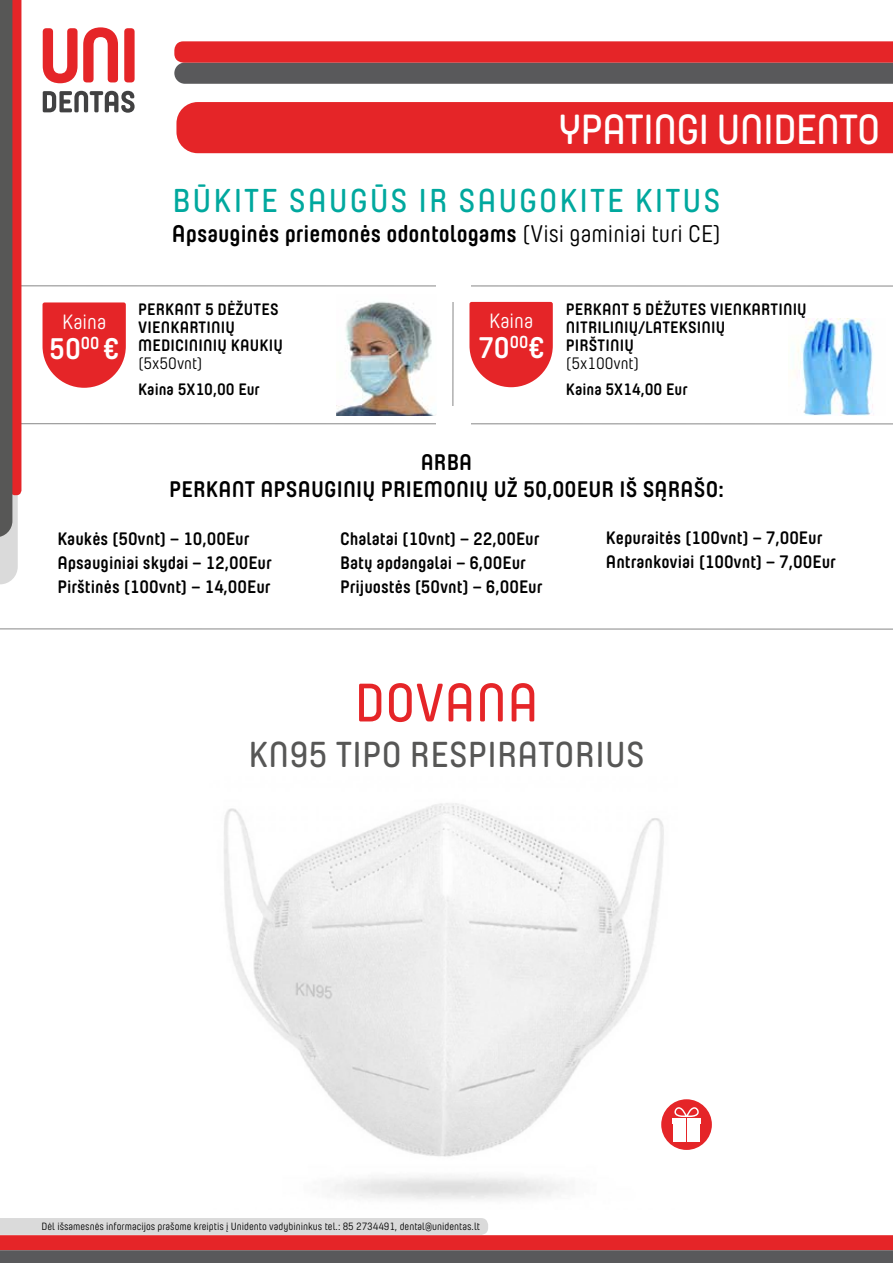
<style>
.page{position:relative;width:893px;height:1263px;background:#fff}
.page>*{position:absolute;margin:0;border:0;box-sizing:border-box;transform-origin:0 0}
.t1{font:600 54px "Yummo";letter-spacing:.01em;color:#e52528}
.t2{font:600 42px "Yummo";letter-spacing:-.02em;color:#fff}
.t3{font:600 36px "Yummo";letter-spacing:.01em;color:#575756}
.t4{font:600 33px "Yummo";letter-spacing:.06em;color:#00a89e}
.t5{font:700 29.7px "Yummo";color:#fff}
.t6{font:700 24px "Yummo";color:#000}
.t7{font:700 22.5px/27px "Yummo";letter-spacing:.01em;color:#000;text-align:center}
.t8{font:20.7px "Yummo";color:#fff}
.t9{font:700 18px/24px "Yummo";color:#000}
.t10{font:700 16.5px/18px "Yummo";letter-spacing:.01em;color:#000}
.t11{font:16.5px "Yummo";color:#000}
.t12{font:10.5px "Yummo";color:#000}
.s1{font-weight:400}
</style>
<div class="page">
<hr style="left:0;top:423px;width:893px;height:1px;background:#878787">
<img style="left:224px;top:803px;width:450px;height:397px">
<hr style="left:0;top:286px;width:893px;height:1px;background:#878787">
<hr style="left:453px;top:280px;width:1px;height:146px;background:#878787">
<div style="left:436px;top:268px;width:34px;height:34px;background:#fff"></div>
<svg style="left:0;top:0;width:21px;height:584px;background:#925657"></svg>
<svg style="left:174px;top:41px;width:719px;height:43px;background:#a14245"></svg>
<svg style="left:43px;top:27px;width:92px;height:56px"></svg>
<svg style="left:43px;top:91px;width:92px;height:22px"></svg>
<svg style="left:0;top:1218px;width:893px;height:45px"></svg>
<div style="left:176px;top:102px;width:717px;height:51px;background:#e52528"></div>
<img style="left:793px;top:318px;width:80px;height:98px">
<div style="left:436px;top:406px;width:34px;height:34px;background:#fff"></div>
<svg style="left:469px;top:302px;width:84px;height:85px;background:#e73d3f"></svg>
<img style="left:336px;top:302px;width:99px;height:114px">
<svg style="left:43px;top:302px;width:83px;height:86px;background:#e73d40"></svg>
<div style="left:661px;top:1099px;width:51px;height:51px;background:#e52528;border-radius:50%"></div>
<div style="left:672px;top:1118px;width:14px;height:5px;background:#fff"></div>
<div style="left:687px;top:1118px;width:14px;height:5px;background:#fff"></div>
<div style="left:687px;top:1124px;width:13px;height:18px;background:#fff"></div>
<div style="left:674px;top:1124px;width:12px;height:18px;background:#fff"></div>
<svg style="left:674px;top:1107px;width:25px;height:10px"></svg>
<hr style="left:0;top:629px;width:893px;height:1px;background:#878787">
<h2 class="t2" style="left:558px;top:96px;width:323px">YPATINGI UNIDENTO</h2>
<h3 class="t4" style="left:173px;top:175px;width:549px">BŪKITE SAUGŪS IR SAUGOKITE KITUS</h3>
<h3 class="t6" style="left:172px;top:212px;width:551px">Apsauginės priemonės odontologams <span class="s1">(Visi gaminiai turi CE)</span></h3>
<p class="t8" style="left:62px;top:307px;width:46px">Kaina</p>
<h3 class="t5" style="left:49px;top:321px;width:71px">50<sup>00</sup> €</h3>
<p class="t10" style="left:138px;top:298px;width:146px">PERKANT 5 DĖŽUTES<br>VIENKARTINIŲ<br>MEDICININIŲ KAUKIŲ</p>
<p class="t11" style="left:138px;top:352px;width:66px">(5x50vnt)</p>
<p class="t10" style="left:138px;top:377px;width:123px">Kaina 5X10,00 Eur</p>
<p class="t8" style="left:489px;top:306px;width:46px">Kaina</p>
<h3 class="t5" style="left:478px;top:321px;width:68px">70<sup>00</sup>€</h3>
<p class="t10" style="left:566px;top:298px;width:242px">PERKANT 5 DĖŽUTES VIENKARTINIŲ<br>NITRILINIŲ/LATEKSINIŲ<br>PIRŠTINIŲ</p>
<p class="t11" style="left:566px;top:352px;width:75px">(5x100vnt)</p>
<p class="t10" style="left:566px;top:377px;width:123px">Kaina 5X14,00 Eur</p>
<p class="t7" style="left:169px;top:445px;width:556px">ARBA<br>PERKANT APSAUGINIŲ PRIEMONIŲ UŽ 50,00EUR IŠ SĄRAŠO:</p>
<p class="t9" style="left:57px;top:524px;width:216px">Kaukės (50vnt) – 10,00Eur<br>Apsauginiai skydai – 12,00Eur<br>Pirštinės (100vnt) – 14,00Eur</p>
<p class="t9" style="left:340px;top:524px;width:204px">Chalatai (10vnt) – 22,00Eur<br>Batų apdangalai – 6,00Eur<br>Prijuostės (50vnt) – 6,00Eur</p>
<p class="t9" style="left:606px;top:523px;width:231px">Kepuraitės (100vnt) – 7,00Eur<br>Antrankoviai (100vnt) – 7,00Eur</p>
<h1 class="t1" style="left:354px;top:659px;width:185px">DOVANA</h1>
<h3 class="t3" style="left:248px;top:725px;width:398px">KN95 TIPO RESPIRATORIUS</h3>
<p class="t12" style="left:42px;top:1219px;width:440px">Dėl išsamesnės informacijos prašome kreiptis į Unidento vadybininkus tel.: 85 2734491, dental@unidentas.lt</p>
</div>
